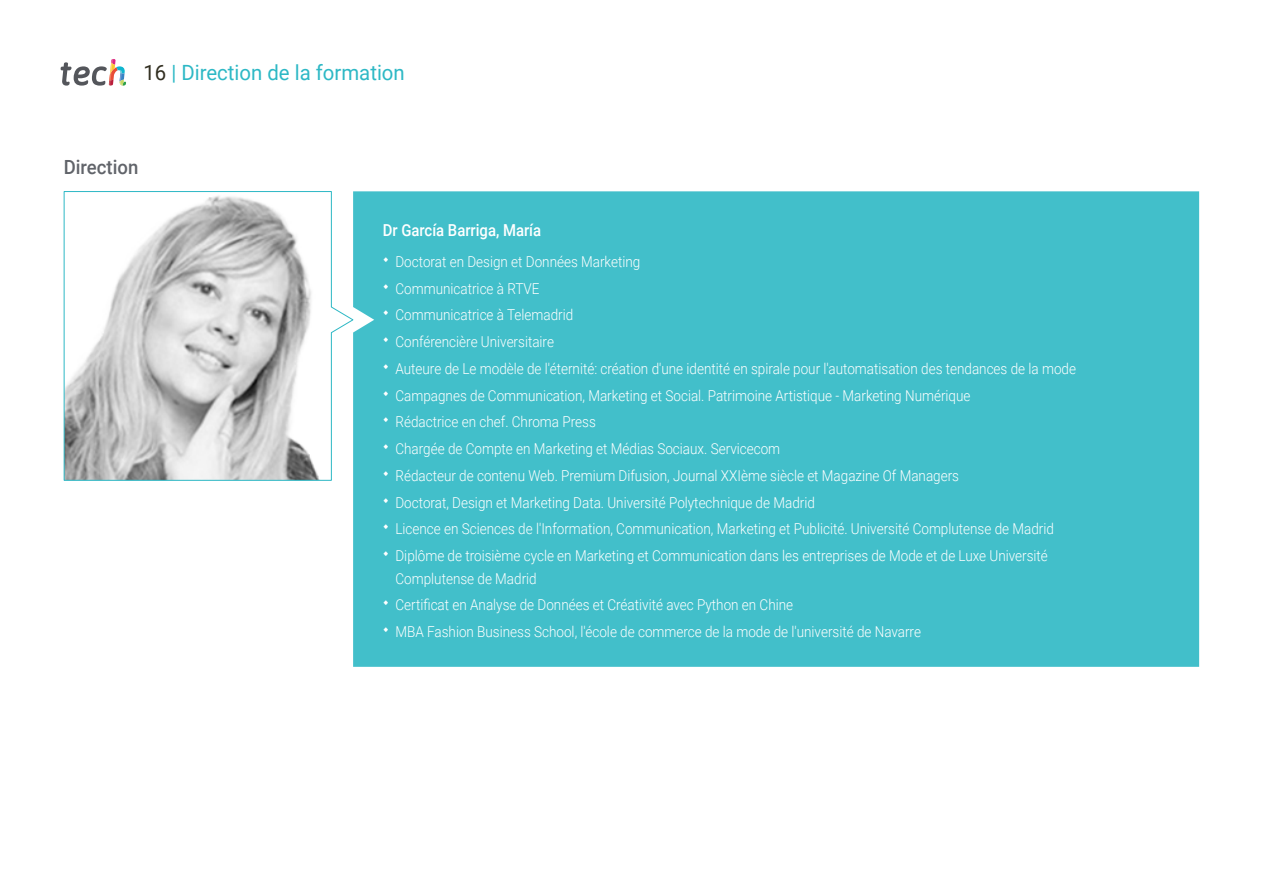
<style>
.page{position:relative;width:1263px;height:893px;background:#fff}
.page>*{position:absolute;margin:0;border:0;box-sizing:border-box;transform-origin:0 0}
.t1{font:21px "Roboto";color:#2db8c5}
.t2{font:500 19.5px "Roboto";color:#61646a;scale:.95 1}
.t3{font:500 16.5px "Roboto";color:#fff;scale:.9 1}
.t4{font:300 15px/26.7px "Roboto";color:#fff;scale:.9 1}
.s1{color:#312e20}
</style>
<div class="page">
<svg style="left:61px;top:59px;width:65px;height:27px"></svg>
<div style="left:353px;top:191px;width:846px;height:476px;background:#42bfca"></div>
<svg style="left:64px;top:191px;width:290px;height:290px"></svg>
<svg style="left:384px;top:257px;width:4px;height:5px"></svg>
<svg style="left:384px;top:284px;width:4px;height:5px"></svg>
<svg style="left:384px;top:310px;width:4px;height:5px"></svg>
<svg style="left:384px;top:337px;width:4px;height:5px"></svg>
<svg style="left:384px;top:364px;width:4px;height:5px"></svg>
<svg style="left:384px;top:391px;width:4px;height:5px"></svg>
<svg style="left:384px;top:417px;width:4px;height:5px"></svg>
<svg style="left:384px;top:444px;width:4px;height:5px"></svg>
<svg style="left:384px;top:471px;width:4px;height:5px"></svg>
<svg style="left:384px;top:498px;width:4px;height:5px"></svg>
<svg style="left:384px;top:524px;width:4px;height:5px"></svg>
<svg style="left:384px;top:551px;width:4px;height:5px"></svg>
<svg style="left:384px;top:600px;width:4px;height:5px"></svg>
<svg style="left:384px;top:627px;width:4px;height:5px"></svg>
<h1 class="t1" style="left:144px;top:57px;width:263px"><span class="s1">16</span> | Direction de la formation</h1>
<h2 class="t2" style="left:64px;top:153px;width:80px">Direction</h2>
<p class="t3" style="left:383px;top:218px;width:178px">Dr García Barriga, María</p>
<p class="t4" style="left:395px;top:247px;width:758px">Doctorat en Design et Données Marketing<br>Communicatrice à RTVE<br>Communicatrice à Telemadrid<br>Conférencière Universitaire<br>Auteure de Le modèle de l'éternité: création d'une identité en spirale pour l'automatisation des tendances de la mode Campagnes de Communication, Marketing et Social. Patrimoine Artistique - Marketing Numérique<br>Rédactrice en chef. Chroma Press<br>Chargée de Compte en Marketing et Médias Sociaux. Servicecom<br>Rédacteur de contenu Web. Premium Difusion, Journal XXIème siècle et Magazine Of Managers<br>Doctorat, Design et Marketing Data. Université Polytechnique de Madrid<br>Licence en Sciences de l'Information, Communication, Marketing et Publicité. Université Complutense de Madrid Diplôme de troisième cycle en Marketing et Communication dans les entreprises de Mode et de Luxe Université</p>
<p class="t4" style="left:395px;top:564px;width:585px">Complutense de Madrid<br>Certificat en Analyse de Données et Créativité avec Python en Chine<br>MBA Fashion Business School, l'école de commerce de la mode de l'université de Navarre</p>
</div>
